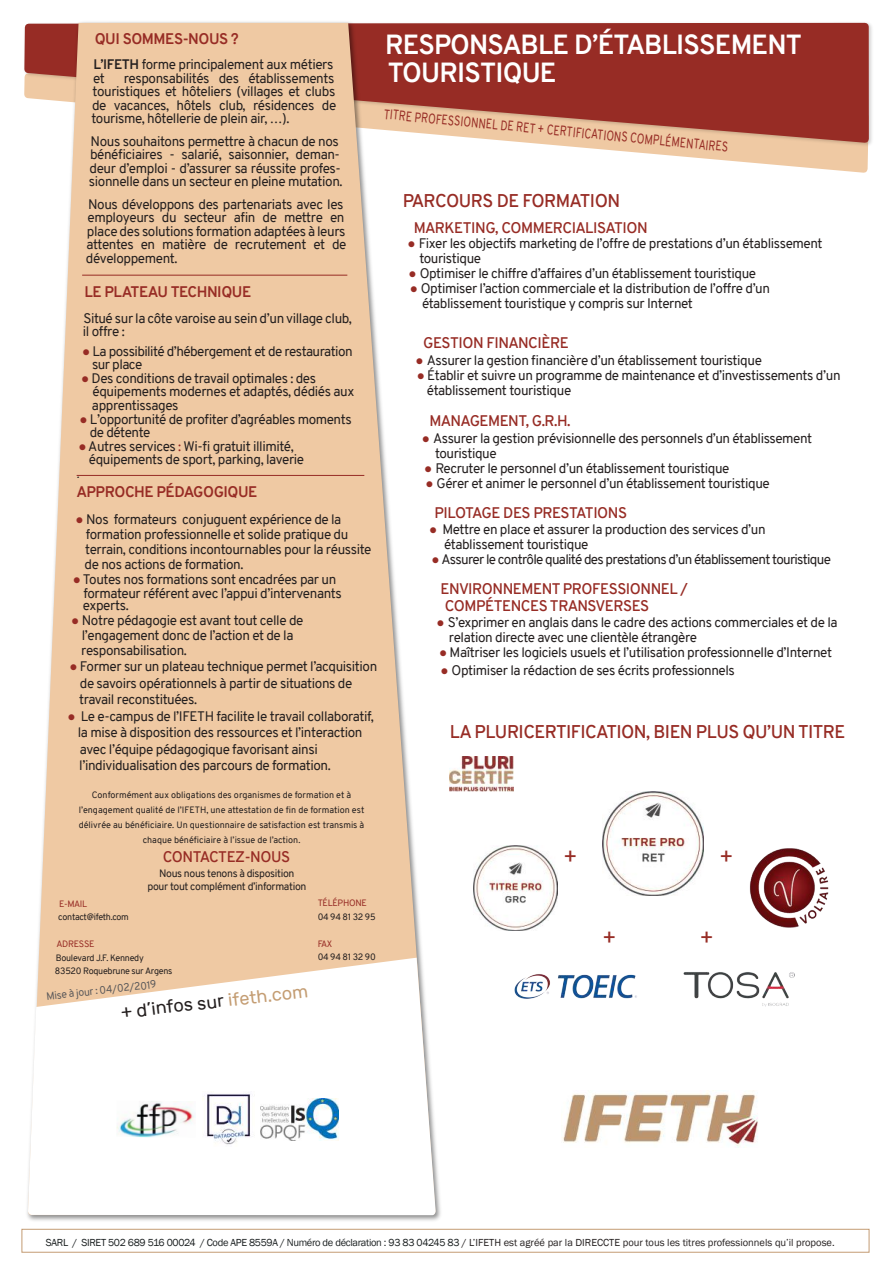
<style>
.page{position:relative;width:893px;height:1263px;background:#fff}
.page>*{position:absolute;margin:0;border:0;box-sizing:border-box;transform-origin:0 0}
.t1{font:700 27px/28.5px "Overpass";letter-spacing:-.03em;color:#fff}
.t2{font:22.5px "Overpass";color:#972c25}
.t3{font:600 18px "Overpass";letter-spacing:-.03em;color:#972c25}
.t4{font:18px "Rubik";color:#241f1f}
.t5{font:600 15px/16.5px "Overpass";letter-spacing:-.03em;color:#972c25}
.t6{font:700 15px "Overpass";letter-spacing:-.03em;color:#972c25}
.t7{font:13.5px/13.5px "Overpass";letter-spacing:-.03em;color:#241f1f}
.t8{font:13.5px "Overpass";letter-spacing:-.055em;color:#241f1f}
.t9{font:13.5px "Overpass";color:#972c25;scale:.78 1}
.t10{font:italic 12px "Franklin Gothic";color:#241f1f}
.t11{font:10.5px "Franklin Gothic";letter-spacing:-.02em;color:#241f1f}
.t12{font:10.5px/13.5px "Overpass";letter-spacing:-.035em;color:#241f1f;text-align:center}
.t13{font:10.5px "Overpass";color:#5c5a5b}
.t14{font:9px/15px "Overpass";color:#241f1f;text-align:center}
.t15{font:9px/13.5px "Overpass";letter-spacing:-.03em;color:#241f1f}
.t16{font:9px "Overpass";letter-spacing:-.03em;color:#972c25}
.s1{font-weight:700}
.s2{font-family:"Franklin Gothic";color:#972c25}
.s3{color:#972521}
.s4{color:#c49d73}
.s5{color:#1a1f20}
</style>
<div class="page">
<svg style="left:599px;top:149px;width:269px;height:24px"></svg>
<svg style="left:444px;top:22px;width:428px;height:125px;background:#a74a3e"></svg>
<img style="left:24px;top:22px;width:420px;height:1199px">
<svg style="left:28px;top:23px;width:407px;height:935px;fill:#efc9a3"></svg>
<hr style="left:82px;top:275px;width:265px;height:1px;background:#972c25">
<hr style="left:77px;top:475px;width:287px;height:1px;background:#972c25">
<svg style="left:28px;top:958px;width:408px;height:257px"></svg>
<img style="left:602px;top:792px;width:101px;height:103px">
<img style="left:474px;top:845px;width:83px;height:86px">
<img style="left:514px;top:974px;width:123px;height:25px">
<img style="left:683px;top:972px;width:111px;height:35px">
<img style="left:749px;top:848px;width:79px;height:80px">
<img style="left:562px;top:1090px;width:196px;height:57px">
<div style="left:22px;top:1229px;width:847px;height:23px;border:1px solid #c49c73"></div>
<img style="left:116px;top:1100px;width:80px;height:37px">
<img style="left:261px;top:1098px;width:77px;height:42px">
<img style="left:203px;top:1091px;width:51px;height:56px">
<img style="left:449px;top:757px;width:64px;height:35px">
<h1 class="t1" style="left:385px;top:30px;width:418px">RESPONSABLE D’ÉTABLISSEMENT<br>TOURISTIQUE</h1>
<p class="t6" style="left:95px;top:28px;width:146px">QUI SOMMES-NOUS ?</p>
<p class="t7" style="left:93px;top:58px;width:242px"><span class="s1">L’IFETH</span> forme principalement aux métiers et</p>
<p class="t7" style="left:91px;top:72px;width:246px;text-indent:32px">responsabilités des établissements touristiques et hôteliers (villages et clubs de vacances, hôtels club, résidences de tourisme, hôtellerie de plein air, …).</p>
<p class="t7" style="left:89px;top:135px;width:255px">Nous souhaitons permettre à chacun de nos bénéficiaires - salarié, saisonnier, deman&shy;deur d’emploi - d’assurer sa réussite profes&shy;sionnelle dans un secteur en pleine mutation.</p>
<p class="t7" style="left:86px;top:198px;width:262px">Nous développons des partenariats avec les employeurs du secteur afin de mettre en place des solutions formation adaptées à leurs attentes en matière de recrutement et de développement.</p>
<p class="t6" style="left:85px;top:282px;width:168px">LE PLATEAU TECHNIQUE</p>
<p class="t7" style="left:83px;top:312px;width:270px">Situé sur la côte varoise au sein d’un village club, il offre :</p>
<p class="t7" style="left:92px;top:345px;width:262px;text-indent:-10px"><span class="s2">●</span> La possibilité d’hébergement et de restauration sur place</p>
<p class="t7" style="left:92px;top:372px;width:264px;text-indent:-11px"><span class="s2">●</span> Des conditions de travail optimales : des équipements modernes et adaptés, dédiés aux apprentissages</p>
<p class="t7" style="left:90px;top:412px;width:263px;text-indent:-10px"><span class="s2">●</span> L’opportunité de profiter d’agréables moments de détente</p>
<p class="t7" style="left:89px;top:439px;width:217px;text-indent:-11px"><span class="s2">●</span> Autres services <span class="s3">:</span> Wi-fi gratuit illimité, équipements de sport, parking, laverie</p>
<p class="t9" style="left:384px;top:106px;width:445px;rotate:5deg">TITRE PROFESSIONNEL DE RET + CERTIFICATIONS COMPLÉMENTAIRES</p>
<h3 class="t3" style="left:403px;top:188px;width:219px">PARCOURS DE FORMATION</h3>
<p class="t5" style="left:414px;top:219px;width:235px">MARKETING, COMMERCIALISATION</p>
<p class="t7" style="left:419px;top:236px;width:405px;line-height:15px;text-indent:-12px"><span class="s2">●</span> Fixer les objectifs marketing de l’offre de prestations d’un établissement touristique</p>
<p class="t7" style="left:409px;top:266px;width:349px"><span class="s2">●</span> Optimiser le chiffre d’affaires d’un établissement touristique</p>
<p class="t7" style="left:422px;top:281px;width:350px;line-height:15px;text-indent:-12px"><span class="s2">●</span> Optimiser l’action commerciale et la distribution de l’offre d’un établissement touristique y compris sur Internet</p>
<p class="t5" style="left:423px;top:335px;width:147px">GESTION FINANCIÈRE</p>
<p class="t7" style="left:416px;top:353px;width:348px"><span class="s2">●</span> Assurer la gestion financière d’un établissement touristique</p>
<p class="t7" style="left:427px;top:368px;width:415px;line-height:15px;text-indent:-10px"><span class="s2">●</span> Établir et suivre un programme de maintenance et d’investissements d’un établissement touristique</p>
<p class="t5" style="left:429px;top:413px;width:143px">MANAGEMENT, G.R.H.</p>
<p class="t7" style="left:435px;top:431px;width:379px;line-height:15px;text-indent:-13px"><span class="s2">●</span> Assurer la gestion prévisionnelle des personnels d’un établissement touristique</p>
<p class="t7" style="left:424px;top:461px;width:307px"><span class="s2">●</span> Recruter le personnel d’un établissement touristique</p>
<p class="t7" style="left:425px;top:476px;width:346px"><span class="s2">●</span> Gérer et animer le personnel d’un établissement touristique</p>
<p class="t5" style="left:434px;top:504px;width:194px">PILOTAGE DES PRESTATIONS</p>
<p class="t7" style="left:444px;top:522px;width:323px;line-height:15px;text-indent:-15px"><span class="s2">●</span> Mettre en place et assurer la production des services d’un établissement touristique</p>
<p class="t8" style="left:432px;top:550px;width:401px"><span class="s2">●</span> Assurer le contrôle qualité des prestations d’un établissement touristique</p>
<p class="t5" style="left:441px;top:581px;width:249px">ENVIRONNEMENT PROFESSIONNEL /<br>COMPÉTENCES TRANSVERSES</p>
<p class="t7" style="left:449px;top:615px;width:390px;line-height:15px;text-indent:-12px"><span class="s2">●</span> S’exprimer en anglais dans le cadre des actions commerciales et de la relation directe avec une clientèle étrangère</p>
<p class="t7" style="left:439px;top:646px;width:394px"><span class="s2">●</span> Maîtriser les logiciels usuels et l’utilisation professionnelle d’Internet</p>
<p class="t7" style="left:440px;top:664px;width:296px"><span class="s2">●</span> Optimiser la rédaction de ses écrits professionnels</p>
<p class="t10" style="left:77px;top:466px;width:4px">.</p>
<p class="t6" style="left:76px;top:481px;width:182px">APPROCHE PÉDAGOGIQUE</p>
<p class="t7" style="left:85px;top:512px;width:288px;line-height:15px;text-indent:-9px"><span class="s2">●</span> Nos formateurs conjuguent expérience de la formation professionnelle et solide pratique du terrain, conditions incontournables pour la réussite de nos actions de formation.</p>
<p class="t7" style="left:83px;top:573px;width:260px;text-indent:-11px"><span class="s2">●</span> Toutes nos formations sont encadrées par un formateur référent avec l’appui d’intervenants</p>
<p class="t7" style="left:83px;top:598px;width:47px">experts.</p>
<p class="t7" style="left:81px;top:612px;width:224px;line-height:15px;text-indent:-10px"><span class="s2">●</span> Notre pédagogie est avant tout celle de l’engagement donc de l’action et de la responsabilisation.</p>
<p class="t7" style="left:79px;top:658px;width:300px;line-height:16.5px;text-indent:-10px"><span class="s2">●</span> Former sur un plateau technique permet l’acquisition de savoirs opérationnels à partir de situations de travail reconstituées.</p>
<p class="t7" style="left:78px;top:708px;width:298px;line-height:16.5px;text-indent:-10px"><span class="s2">●</span> Le e-campus de l’IFETH facilite le travail collaboratif, la mise à disposition des ressources et l’interaction avec l’équipe pédagogique favorisant ainsi l’individualisation des parcours de formation.</p>
<h3 class="t3" style="left:450px;top:718px;width:397px">LA PLURICERTIFICATION, BIEN PLUS QU’UN TITRE</h3>
<p class="t14" style="left:79px;top:788px;width:287px">Conformément aux obligations des organismes de formation et à l’engagement qualité de l’IFETH, une attestation de fin de formation est délivrée au bénéficiaire. Un questionnaire de satisfaction est transmis à chaque bénéficiaire à l’issue de l’action.</p>
<p class="t5" style="left:163px;top:848px;width:129px">CONTACTEZ-NOUS</p>
<p class="t12" style="left:148px;top:866px;width:160px">Nous nous tenons à disposition<br>pour tout complément d’information</p>
<p class="t16" style="left:59px;top:897px;width:30px">E-MAIL</p>
<p class="t15" style="left:58px;top:910px;width:72px">contact@ifeth.com</p>
<p class="t16" style="left:57px;top:938px;width:39px">ADRESSE</p>
<p class="t15" style="left:55px;top:951px;width:119px">Boulevard J.F. Kennedy<br>83520 Roquebrune sur Argens</p>
<p class="t13" style="left:46px;top:988px;width:112px;rotate:-6deg">Mise à jour : 04/02/2019</p>
<h3 class="t4" style="left:120px;top:1003px;width:190px;rotate:-7deg">+ d’infos sur <span class="s4">ifeth.com</span></h3>
<p class="t16" style="left:318px;top:896px;width:51px">TÉLÉPHONE</p>
<p class="t14" style="left:318px;top:909px;width:59px">04 94 81 32 95</p>
<p class="t16" style="left:318px;top:937px;width:16px">FAX</p>
<p class="t14" style="left:318px;top:949px;width:60px">04 94 81 32 90</p>
<h2 class="t2" style="left:563px;top:840px;width:16px">+</h2>
<h2 class="t2" style="left:719px;top:840px;width:16px">+</h2>
<h2 class="t2" style="left:602px;top:921px;width:16px">+</h2>
<h2 class="t2" style="left:700px;top:921px;width:16px">+</h2>
<p class="t11" style="left:46px;top:1235px;width:790px"><span class="s5">SARL / SIRET 502 689 516 00024 / Code APE 8559A / Numéro de déclaration : 93 83 04245 83</span> / L’IFETH est agréé par la DIRECCTE pour tous les titres professionnels qu’il propose.</p>
</div>
